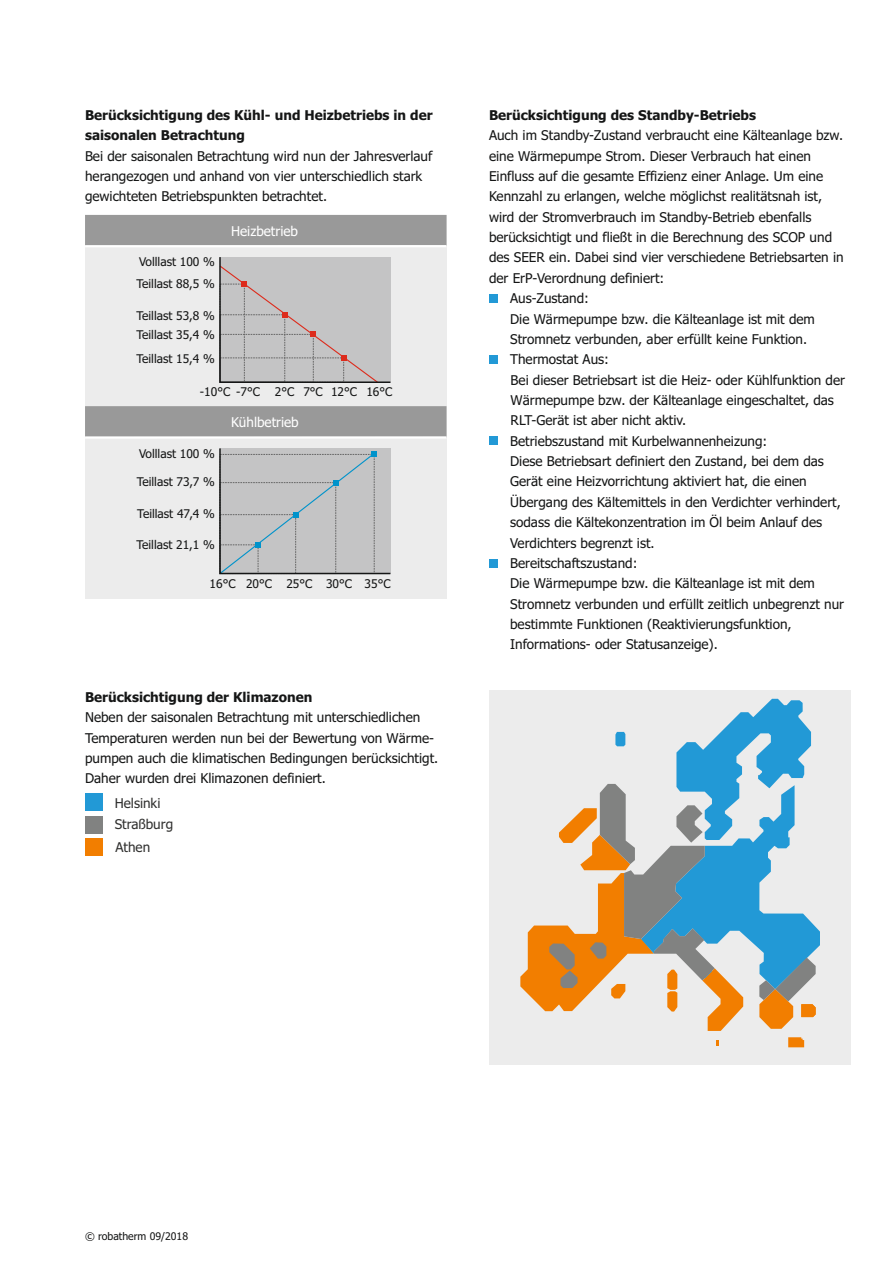
<style>
.page{position:relative;width:893px;height:1263px;background:#fff}
.page>*{position:absolute;margin:0;border:0;box-sizing:border-box;transform-origin:0 0}
.t1{font:13.5px/20.4px "Tahoma";color:#151616}
.t2{font:700 13.5px/20.4px "Tahoma";color:#151616}
.t3{font:13.5px "Tahoma";color:#fff}
.t4{font:13.5px "Tahoma";color:#313130}
.t5{font:12px/22.4px "Tahoma";color:#151616}
.t6{font:10.5px "Tahoma";color:#151616}
</style>
<div class="page">
<div style="left:85px;top:215px;width:361px;height:192px;background:#ececec"></div>
<div style="left:85px;top:215px;width:361px;height:30px;background:#999"></div>
<svg style="left:219px;top:257px;width:172px;height:126px;background:#bfbcbd"></svg>
<div style="left:85px;top:406px;width:361px;height:192px;background:#ececec"></div>
<div style="left:85px;top:406px;width:361px;height:30px;background:#999"></div>
<svg style="left:219px;top:448px;width:172px;height:127px;background:#bbbebf"></svg>
<hr style="left:85px;top:436px;width:361px;height:3px;background:#fff">
<hr style="left:85px;top:245px;width:361px;height:2px;background:#fff">
<div style="left:489px;top:294px;width:8px;height:8px;background:#2299d6"></div>
<div style="left:489px;top:559px;width:8px;height:8px;background:#2299d6"></div>
<div style="left:489px;top:356px;width:8px;height:8px;background:#2299d6"></div>
<div style="left:489px;top:436px;width:8px;height:9px;background:#2299d6"></div>
<div style="left:489px;top:690px;width:361px;height:375px;background:#ececec"></div>
<svg style="left:716px;top:1040px;width:3px;height:6px"></svg>
<svg style="left:788px;top:1037px;width:16px;height:10px"></svg>
<svg style="left:520px;top:699px;width:300px;height:332px"></svg>
<div style="left:85px;top:816px;width:17px;height:17px;background:#818281"></div>
<div style="left:85px;top:838px;width:17px;height:17px;background:#f27e00"></div>
<div style="left:85px;top:794px;width:17px;height:17px;background:#2299d6"></div>
<p class="t2" style="left:85px;top:106px;width:349px">Berücksichtigung des Kühl- und Heizbetriebs in der saisonalen Betrachtung</p>
<p class="t1" style="left:85px;top:147px;width:349px">Bei der saisonalen Betrachtung wird nun der Jahresverlauf herangezogen und anhand von vier unterschiedlich stark gewichteten Betriebspunkten betrachtet.</p>
<p class="t5" style="left:136px;top:251px;width:80px">Volllast 100 %<br>Teillast 88,5 %</p>
<p class="t5" style="left:136px;top:307px;width:80px;line-height:19.2px">Teillast 53,8 %<br>Teillast 35,4 %</p>
<p class="t5" style="left:136px;top:349px;width:80px">Teillast 15,4 %</p>
<p class="t3" style="left:231px;top:226px;width:68px">Heizbetrieb</p>
<p class="t5" style="left:200px;top:382px;width:159px">-10°C -7°C 2°C 7°C 12°C</p>
<p class="t3" style="left:231px;top:417px;width:69px">Kühlbetrieb</p>
<p class="t5" style="left:366px;top:382px;width:27px">16°C</p>
<p class="t2" style="left:489px;top:106px;width:268px">Berücksichtigung des Standby-Betriebs</p>
<p class="t1" style="left:489px;top:126px;width:356px">Auch im Standby-Zustand verbraucht eine Kälteanlage bzw. eine Wärmepumpe Strom. Dieser Verbrauch hat einen Einfluss auf die gesamte Effizienz einer Anlage. Um eine Kennzahl zu erlangen, welche möglichst realitätsnah ist, wird der Stromverbrauch im Standby-Betrieb ebenfalls berücksichtigt und fließt in die Berechnung des SCOP und des SEER ein. Dabei sind vier verschiedene Betriebsarten in der ErP-Verordnung definiert:</p>
<p class="t1" style="left:510px;top:289px;width:306px;text-indent:-21px">• Aus-Zustand:<br>Die Wärmepumpe bzw. die Kälteanlage ist mit dem<br>Stromnetz verbunden, aber erfüllt keine Funktion.</p>
<p class="t1" style="left:489px;top:350px;width:122px">• Thermostat Aus:</p>
<p class="t1" style="left:511px;top:371px;width:336px">Bei dieser Betriebsart ist die Heiz- oder Kühlfunktion der<br>Wärmepumpe bzw. der Kälteanlage eingeschaltet, das<br>RLT-Gerät ist aber nicht aktiv.</p>
<p class="t1" style="left:510px;top:432px;width:332px;text-indent:-21px">• Betriebszustand mit Kurbelwannenheizung:<br>Diese Betriebsart definiert den Zustand, bei dem das Gerät eine Heizvorrichtung aktiviert hat, die einen Übergang des Kältemittels in den Verdichter verhindert, sodass die Kältekonzentration im Öl beim Anlauf des Verdichters begrenzt ist.</p>
<p class="t1" style="left:489px;top:554px;width:150px">• Bereitschaftszustand:</p>
<p class="t5" style="left:139px;top:444px;width:77px">Volllast 100 %</p>
<p class="t5" style="left:137px;top:471px;width:80px">Teillast 73,7 %</p>
<p class="t5" style="left:137px;top:503px;width:79px">Teillast 47,4 %</p>
<p class="t5" style="left:136px;top:534px;width:80px">Teillast 21,1 %</p>
<p class="t5" style="left:210px;top:573px;width:182px">16°C 20°C 25°C 30°C 35°C</p>
<p class="t1" style="left:510px;top:574px;width:335px">Die Wärmepumpe bzw. die Kälteanlage ist mit dem Stromnetz verbunden und erfüllt zeitlich unbegrenzt nur bestimmte Funktionen (Reaktivierungsfunktion, Informations- oder Statusanzeige).</p>
<p class="t2" style="left:85px;top:688px;width:229px">Berücksichtigung der Klimazonen</p>
<p class="t1" style="left:85px;top:708px;width:355px">Neben der saisonalen Betrachtung mit unterschiedlichen Temperaturen werden nun bei der Bewertung von Wärme&shy;pumpen auch die klimatischen Bedingungen berücksichtigt.<br>Daher wurden drei Klimazonen definiert.</p>
<p class="t4" style="left:115px;top:819px;width:60px">Straßburg</p>
<p class="t4" style="left:115px;top:797px;width:47px">Helsinki</p>
<p class="t4" style="left:116px;top:842px;width:36px">Athen</p>
<p class="t6" style="left:85px;top:1232px;width:105px">© robatherm 09/2018</p>
</div>
